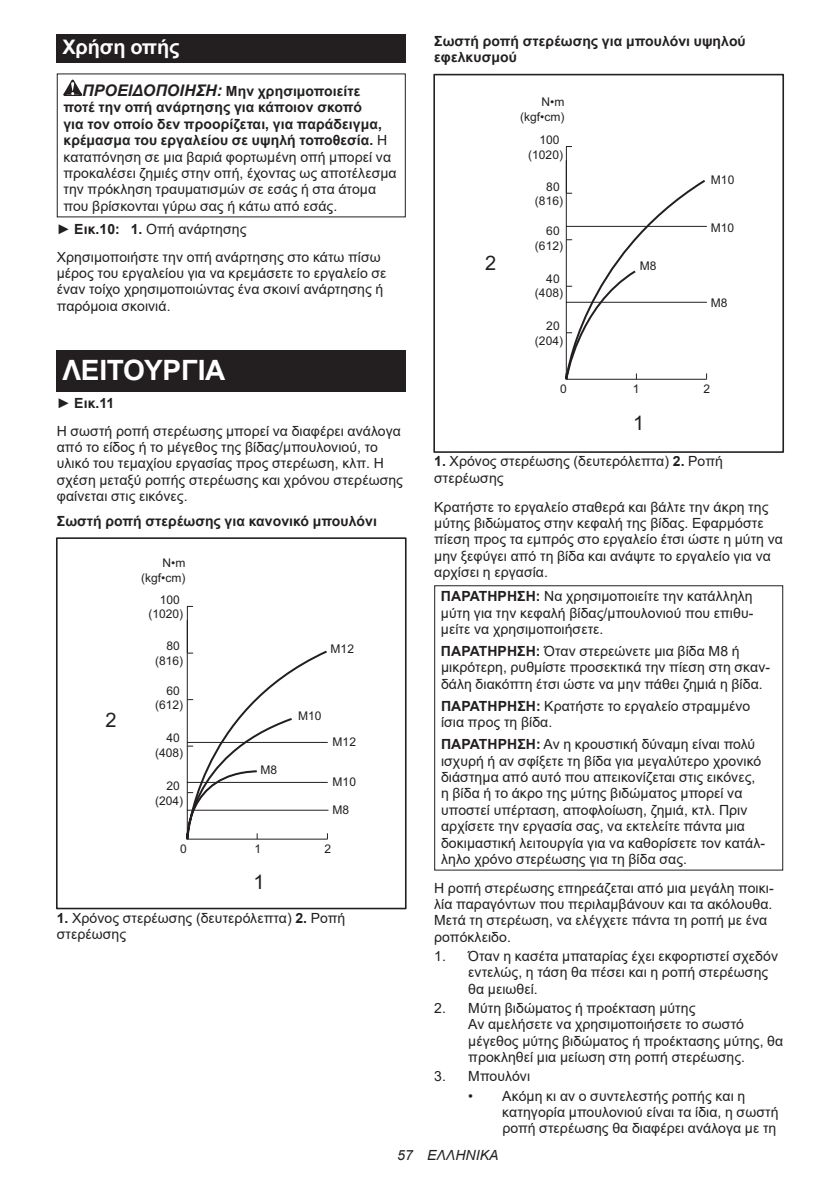
<style>
.page{position:relative;width:840px;height:1191px;background:#fff}
.page>*{position:absolute;margin:0;border:0;box-sizing:border-box;transform-origin:0 0}
.t1{font:700 28px "Arial";letter-spacing:-.01em;color:#fff}
.t2{font:700 20px "Arial";letter-spacing:-.01em;color:#fff}
.t3{font:20px "Arial";color:#231f20}
.t4{font:14px/16.4px "Arial";letter-spacing:.005em;color:#231f20}
.t5{font:700 14px/16.4px "Arial";letter-spacing:.005em;color:#231f20}
.t6{font:italic 14px "Arial";letter-spacing:.005em;color:#231f20}
.t7{font:12px/14.4px "Arial";color:#231f20;text-align:right}
.s1{font-weight:700;font-style:italic;font-size:16px}
.s2{font-weight:700}
</style>
<div class="page">
<div style="left:57px;top:34px;width:348px;height:29px;background:#231f20"></div>
<svg style="left:63px;top:80px;width:19px;height:16px"></svg>
<div style="left:57px;top:350px;width:348px;height:41px;background:#231f20"></div>
<div style="left:56px;top:537px;width:350px;height:372px;border:2px solid #231f20"></div>
<hr style="left:187px;top:606px;width:1px;height:47px;background:#231f20">
<svg style="left:186px;top:649px;width:143px;height:191px"></svg>
<div style="left:433px;top:74px;width:350px;height:379px;border:2px solid #231f20"></div>
<hr style="left:565px;top:146px;width:1px;height:47px;background:#231f20">
<svg style="left:565px;top:178px;width:142px;height:202px"></svg>
<div style="left:434px;top:585px;width:348px;height:285px;border:1px solid #231f20"></div>
<h2 class="t2" style="left:62px;top:33px;width:118px">Χρήση οπής</h2>
<p class="t4" style="left:63px;top:83px;width:334px;text-indent:19px"><span class="s1">ΠΡΟΕΙΔΟΠΟΙΗΣΗ:</span> <span class="s2">Μην χρησιμοποιείτε<br>ποτέ την οπή ανάρτησης για κάποιον σκοπό<br>για τον οποίο δεν προορίζεται, για παράδειγμα, κρέμασμα του εργαλείου σε υψηλή τοποθεσία.</span> Η καταπόνηση σε μια βαριά φορτωμένη οπή μπορεί να προκαλέσει ζημιές στην οπή, έχοντας ως αποτέλεσμα την πρόκληση τραυματισμών σε εσάς ή στα άτομα που βρίσκονται γύρω σας ή κάτω από εσάς.</p>
<p class="t4" style="left:57px;top:215px;width:325px;line-height:27.8px">► <span class="s2">Εικ.10: 1.</span> Οπή ανάρτησης<br>Χρησιμοποιήστε την οπή ανάρτησης στο κάτω πίσω</p>
<p class="t4" style="left:57px;top:265px;width:331px">μέρος του εργαλείου για να κρεμάσετε το εργαλείο σε έναν τοίχο χρησιμοποιώντας ένα σκοινί ανάρτησης ή παρόμοια σκοινιά.</p>
<h1 class="t1" style="left:62px;top:350px;width:164px">ΛΕΙΤΟΥΡΓΙΑ</h1>
<p class="t4" style="left:57px;top:389px;width:345px;line-height:27.8px">► <span class="s2">Εικ.11<br></span>Η σωστή ροπή στερέωσης μπορεί να διαφέρει ανάλογα</p>
<p class="t4" style="left:57px;top:439px;width:347px">από το είδος ή το μέγεθος της βίδας/μπουλονιού, το υλικό του τεμαχίου εργασίας προς στερέωση, κλπ. Η σχέση μεταξύ ροπής στερέωσης και χρόνου στερέωσης φαίνεται στις εικόνες.</p>
<p class="t5" style="left:57px;top:513px;width:321px">Σωστή ροπή στερέωσης για κανονικό μπουλόνι</p>
<h2 class="t3" style="left:105px;top:706px;width:13px">2</h2>
<p class="t7" style="left:141px;top:556px;width:46px">N•m (kgf•cm)</p>
<p class="t7" style="left:148px;top:592px;width:36px">100 (1020)</p>
<p class="t7" style="left:155px;top:639px;width:30px">80 (816)</p>
<p class="t7" style="left:155px;top:683px;width:30px">60 (612)</p>
<p class="t7" style="left:155px;top:731px;width:30px">40 (408)</p>
<p class="t7" style="left:155px;top:779px;width:30px">20 (204)</p>
<p class="t7" style="left:330px;top:641px;width:25px">M12</p>
<p class="t7" style="left:260px;top:762px;width:18px">M8</p>
<p class="t7" style="left:298px;top:708px;width:25px">M10</p>
<p class="t7" style="left:332px;top:735px;width:25px">M12</p>
<p class="t7" style="left:332px;top:774px;width:25px">M10</p>
<p class="t7" style="left:332px;top:802px;width:18px">M8</p>
<p class="t7" style="left:180px;top:841px;width:8px">0</p>
<p class="t7" style="left:254px;top:841px;width:8px">1</p>
<p class="t7" style="left:324px;top:841px;width:8px">2</p>
<h2 class="t3" style="left:253px;top:869px;width:13px">1</h2>
<p class="t4" style="left:57px;top:909px;width:290px"><span class="s2">1.</span> Χρόνος στερέωσης (δευτερόλεπτα) <span class="s2">2.</span> Ροπή στερέωσης</p>
<p class="t5" style="left:434px;top:33px;width:313px">Σωστή ροπή στερέωσης για μπουλόνι υψηλού εφελκυσμού</p>
<h2 class="t3" style="left:485px;top:250px;width:13px">2</h2>
<p class="t7" style="left:520px;top:94px;width:46px">N•m (kgf•cm)</p>
<p class="t7" style="left:528px;top:133px;width:36px">100 (1020)</p>
<p class="t7" style="left:534px;top:179px;width:30px">80 (816)</p>
<p class="t7" style="left:534px;top:224px;width:30px">60 (612)</p>
<p class="t7" style="left:534px;top:271px;width:30px">40 (408)</p>
<p class="t7" style="left:534px;top:319px;width:30px">20 (204)</p>
<p class="t7" style="left:639px;top:259px;width:18px">M8</p>
<p class="t7" style="left:710px;top:172px;width:25px">M10</p>
<p class="t7" style="left:710px;top:220px;width:25px">M10</p>
<p class="t7" style="left:710px;top:296px;width:18px">M8</p>
<p class="t7" style="left:560px;top:382px;width:8px">0</p>
<p class="t7" style="left:632px;top:382px;width:8px">1</p>
<p class="t7" style="left:703px;top:382px;width:8px">2</p>
<h2 class="t3" style="left:633px;top:409px;width:13px">1</h2>
<p class="t4" style="left:434px;top:453px;width:290px"><span class="s2">1.</span> Χρόνος στερέωσης (δευτερόλεπτα) <span class="s2">2.</span> Ροπή στερέωσης</p>
<p class="t4" style="left:434px;top:498px;width:350px">Κρατήστε το εργαλείο σταθερά και βάλτε την άκρη της μύτης βιδώματος στην κεφαλή της βίδας. Εφαρμόστε πίεση προς τα εμπρός στο εργαλείο έτσι ώστε η μύτη να μην ξεφύγει από τη βίδα και ανάψτε το εργαλείο για να αρχίσει η εργασία.</p>
<p class="t4" style="left:440px;top:588px;width:314px;text-align:justify"><span class="s2">ΠΑΡΑΤΗΡΗΣΗ:</span> Να χρησιμοποιείτε την κατάλληλη μύτη για την κεφαλή βίδας/μπουλονιού που επιθυ&shy;μείτε να χρησιμοποιήσετε.</p>
<p class="t4" style="left:440px;top:643px;width:330px"><span class="s2">ΠΑΡΑΤΗΡΗΣΗ:</span> Όταν στερεώνετε μια βίδα M8 ή μικρότερη, ρυθμίστε προσεκτικά την πίεση στη σκαν&shy;δάλη διακόπτη έτσι ώστε να μην πάθει ζημιά η βίδα.</p>
<p class="t4" style="left:441px;top:697px;width:311px"><span class="s2">ΠΑΡΑΤΗΡΗΣΗ:</span> Κρατήστε το εργαλείο στραμμένο ίσια προς τη βίδα.</p>
<p class="t4" style="left:441px;top:736px;width:325px"><span class="s2">ΠΑΡΑΤΗΡΗΣΗ:</span> Αν η κρουστική δύναμη είναι πολύ ισχυρή ή αν σφίξετε τη βίδα για μεγαλύτερο χρονικό διάστημα από αυτό που απεικονίζεται στις εικόνες, η βίδα ή το άκρο της μύτης βιδώματος μπορεί να υποστεί υπέρταση, αποφλοίωση, ζημιά, κτλ. Πριν αρχίσετε την εργασία σας, να εκτελείτε πάντα μια δοκιμαστική λειτουργία για να καθορίσετε τον κατάλ&shy;ληλο χρόνο στερέωσης για τη βίδα σας.</p>
<p class="t4" style="left:434px;top:879px;width:341px">Η ροπή στερέωσης επηρεάζεται από μια μεγάλη ποικι&shy;λία παραγόντων που περιλαμβάνουν και τα ακόλουθα.<br>Μετά τη στερέωση, να ελέγχετε πάντα τη ροπή με ένα ροπόκλειδο.</p>
<p class="t4" style="left:468px;top:947px;width:311px;text-indent:-34px">1. Όταν η κασέτα μπαταρίας έχει εκφορτιστεί σχεδόν εντελώς, η τάση θα πέσει και η ροπή στερέωσης θα μειωθεί.</p>
<p class="t4" style="left:468px;top:999px;width:316px;text-indent:-34px">2. Μύτη βιδώματος ή προέκταση μύτης<br>Αν αμελήσετε να χρησιμοποιήσετε το σωστό μέγεθος μύτης βιδώματος ή προέκτασης μύτης, θα προκληθεί μια μείωση στη ροπή στερέωσης.</p>
<p class="t4" style="left:434px;top:1068px;width:97px">3. Μπουλόνι</p>
<p class="t4" style="left:502px;top:1087px;width:277px;text-indent:-34px">• Ακόμη κι αν ο συντελεστής ροπής και η κατηγορία μπουλονιού είναι τα ίδια, η σωστή ροπή στερέωσης θα διαφέρει ανάλογα με τη</p>
<p class="t6" style="left:397px;top:1146px;width:103px">57 ΕΛΛΗΝΙΚΑ</p>
</div>
